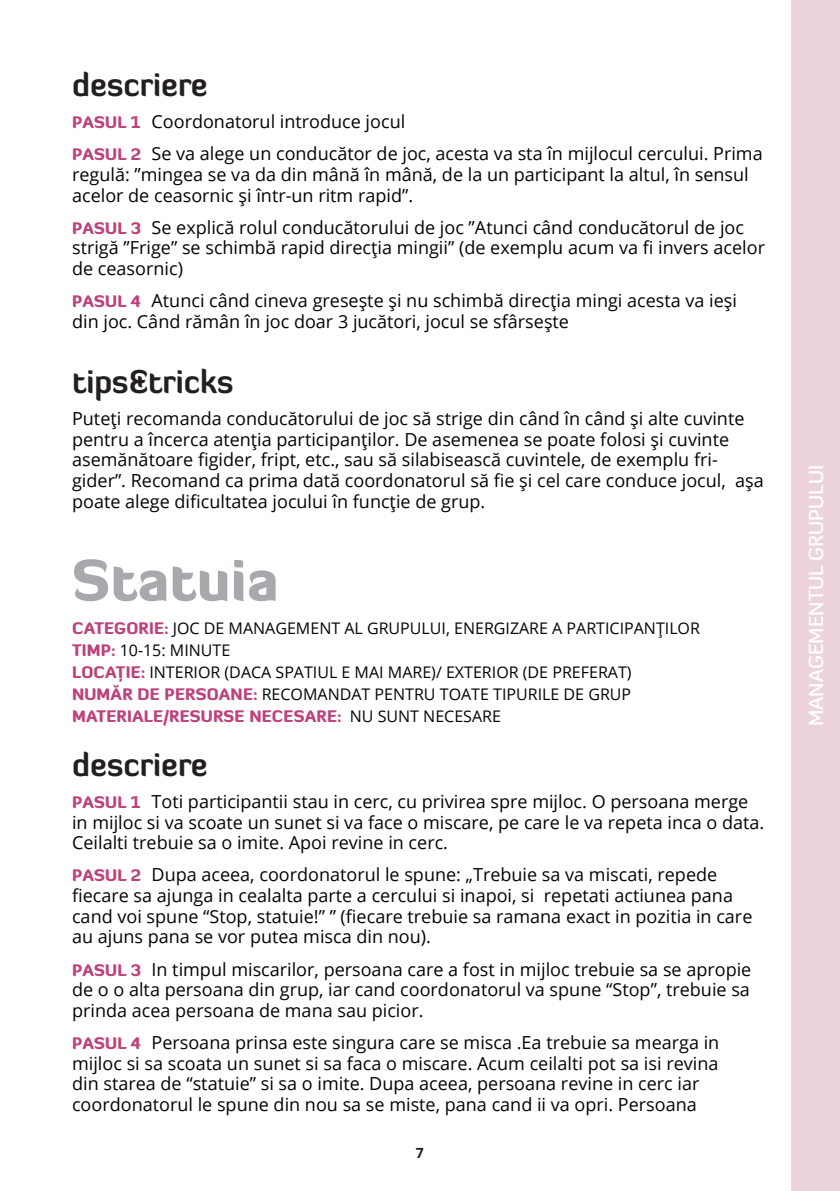
<style>
.page{position:relative;width:840px;height:1191px;background:#fff}
.page>*{position:absolute;margin:0;border:0;box-sizing:border-box;transform-origin:0 0}
.t1{font:900 56px "Diavlo";color:#a8a9ad}
.t2{font:700 32px "Diavlo";color:#231f20}
.t3{font:500 20px "Diavlo";color:#fff}
.t4{font:18px/20.6px "Open Sans";color:#040503}
.t5{font:16px/22px "Open Sans";color:#040503}
.t6{font:700 14px "Open Sans";color:#231f20}
.s1{font-family:"Diavlo";font-weight:900;font-size:16px;color:#bd417a}
.s2{font-family:"Diavlo";font-weight:900;color:#bd417a}
</style>
<div class="page">
<div style="left:790px;top:0;width:49px;height:1191px;background:#edd4dc"></div>
<p class="t2" style="left:72px;top:64px;width:137px">descriere</p>
<p class="t4" style="left:72px;top:105px;width:691px;line-height:32px"><span class="s1">PASUL 1</span> Coordonatorul introduce jocul<br><span class="s1">PASUL 2</span> Se va alege un conducător de joc, acesta va sta în mijlocul cercului. Prima</p>
<p class="t4" style="left:72px;top:163px;width:677px">regulă: ”mingea se va da din mână în mână, de la un participant la altul, în sensul acelor de ceasornic și într-un ritm rapid”.</p>
<p class="t4" style="left:72px;top:216px;width:694px"><span class="s1">PASUL 3</span> Se explică rolul conducătorului de joc ”Atunci când conducătorul de joc strigă ”Frige” se schimbă rapid direcția mingii” (de exemplu acum va fi invers acelor de ceasornic)</p>
<p class="t4" style="left:72px;top:290px;width:666px"><span class="s1">PASUL 4</span> Atunci când cineva gresește și nu schimbă direcția mingi acesta va ieși din joc. Când rămân în joc doar 3 jucători, jocul se sfârsește</p>
<p class="t2" style="left:72px;top:361px;width:163px">tips&amp;tricks</p>
<p class="t4" style="left:72px;top:408px;width:693px">Puteți recomanda conducătorului de joc să strige din când în când și alte cuvinte pentru a încerca atenția participanților. De asemenea se poate folosi și cuvinte asemănătoare figider, fript, etc., sau să silabisească cuvintele, de exemplu fri&shy;gider”. Recomand ca prima dată coordonatorul să fie și cel care conduce jocul, așa poate alege dificultatea jocului în funcție de grup.</p>
<p class="t1" style="left:72px;top:544px;width:208px">STATUIA</p>
<p class="t5" style="left:72px;top:617px;width:629px"><span class="s2">CATEGORIE:</span> joc de management al grupului, energizare a participanţilor <span class="s2">TIMP:</span> 10-15: minute<br><span class="s2">LOCAȚIE:</span> I nterior (daca spatiul e mai mare)/ exterior (de preferat)<br><span class="s2">NUMĂR DE PERSOAN E:</span> Recomandat pentru toate tipurile de grup <span class="s2">MATERIALE/RESURSE N ECESARE:</span> N u sunt necesare</p>
<p class="t2" style="left:72px;top:744px;width:137px">descriere</p>
<p class="t4" style="left:72px;top:790px;width:693px"><span class="s1">PASUL 1</span> Toti participantii stau in cerc, cu privirea spre mijloc. O persoana merge in mijloc si va scoate un sunet si va face o miscare, pe care le va repeta inca o data.<br>Ceilalti trebuie sa o imite. Apoi revine in cerc.</p>
<p class="t4" style="left:72px;top:864px;width:681px"><span class="s1">PASUL 2</span> Dupa aceea, coordonatorul le spune: „Trebuie sa va miscati, repede fiecare sa ajunga in cealalta parte a cercului si inapoi, si repetati actiunea pana cand voi spune “Stop, statuie!” ” (fiecare trebuie sa ramana exact in pozitia in care au ajuns pana se vor putea misca din nou).</p>
<p class="t4" style="left:72px;top:958px;width:680px;text-align:justify"><span class="s1">PASUL 3</span> I n timpul miscarilor, persoana care a fost in mijloc trebuie sa se apropie de o o alta persoana din grup, iar cand coordonatorul va spune “Stop”, trebuie sa prinda acea persoana de mana sau picior.</p>
<p class="t4" style="left:72px;top:1031px;width:648px"><span class="s1">PASUL 4</span> Persoana prinsa este singura care se misca .Ea trebuie sa mearga in mijloc si sa scoata un sunet si sa faca o miscare. Acum ceilalti pot sa isi revina din starea de “statuie” si sa o imite. D upa aceea, persoana revine in cerc iar coordonatorul le spune din nou sa se miste, pana cand ii va opri. Persoana</p>
<p class="t6" style="left:416px;top:1143px;width:9px">7</p>
<p class="t3" style="left:803px;top:726px;width:263px;rotate:-90deg">managementul grupului</p>
</div>
